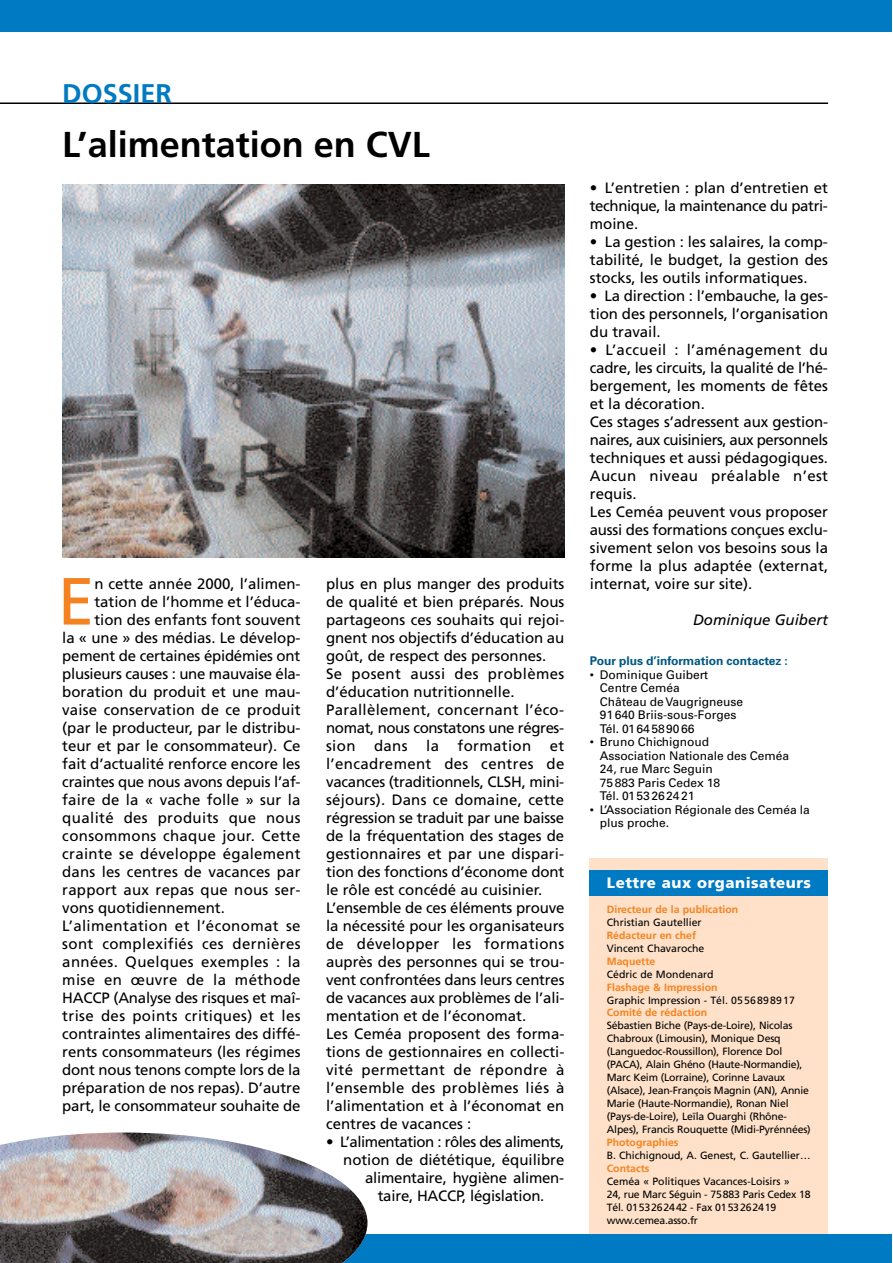
<style>
.page{position:relative;width:893px;height:1263px;background:#fff}
.page>*{position:absolute;margin:0;border:0;box-sizing:border-box;transform-origin:0 0}
.t1{font:66.6px "Frutiger";color:#f58220}
.t2{font:700 36px "Frutiger";color:#000}
.t3{font:700 27px "Frutiger";color:#007ac2}
.t4{font:15px/18px "Frutiger";color:#000;text-align:justify}
.t5{font:15px "Frutiger";letter-spacing:.025em;color:#000}
.t6{font:15px "Frutiger";letter-spacing:-.02em;color:#000}
.t7{font:15px "Frutiger";letter-spacing:-.03em;color:#000}
.t8{font:15px "Frutiger";letter-spacing:.02em;color:#000}
.t9{font:900 15px "Frutiger";letter-spacing:.035em;color:#fff}
.t10{font:italic 15px "Frutiger";color:#000}
.t11{font:12px/13.5px "Univers";color:#000}
.t12{font:700 12px "Univers";color:#005883}
.t13{font:10.5px/12.9px "Frutiger";letter-spacing:-.015em;color:#000}
.t14{font:700 10.5px "Frutiger";color:#f58220}
</style>
<div class="page">
<div style="left:0;top:0;width:891px;height:31px;background:#007ac2"></div>
<hr style="left:0;top:102px;width:828px;height:2px;background:#000">
<div style="left:590px;top:859px;width:238px;height:378px;background:#fee1c8"></div>
<div style="left:590px;top:870px;width:238px;height:25px;background:#007ac2"></div>
<img style="left:62px;top:184px;width:502px;height:374px">
<div style="left:0;top:1234px;width:891px;height:29px;background:#007ac2"></div>
<img style="left:0;top:1133px;width:367px;height:130px">
<h3 class="t3" style="left:62px;top:82px;width:111px">DOSSIER</h3>
<h2 class="t2" style="left:62px;top:130px;width:369px">L’alimentation en CVL</h2>
<h1 class="t1" style="left:57px;top:575px;width:39px">E</h1>
<p class="t4" style="left:94px;top:576px;width:208px">n cette année 2000, l’alimen-</p>
<p class="t4" style="left:94px;top:594px;width:208px">tation de l’homme et l’éduca-</p>
<p class="t4" style="left:94px;top:612px;width:208px">tion des enfants font souvent</p>
<p class="t4" style="left:62px;top:630px;width:240px">la « une » des médias. Le dévelop-</p>
<p class="t4" style="left:62px;top:648px;width:239px">pement de certaines épidémies ont</p>
<p class="t6" style="left:62px;top:667px;width:240px">plusieurs causes : une mauvaise éla-</p>
<p class="t4" style="left:62px;top:684px;width:240px">boration du produit et une mau-</p>
<p class="t4" style="left:62px;top:702px;width:240px">vaise conservation de ce produit</p>
<p class="t4" style="left:62px;top:720px;width:240px">(par le producteur, par le distribu-</p>
<p class="t4" style="left:62px;top:738px;width:240px">teur et par le consommateur). Ce</p>
<p class="t4" style="left:62px;top:756px;width:239px">fait d’actualité renforce encore les</p>
<p class="t6" style="left:62px;top:775px;width:240px">craintes que nous avons depuis l’af-</p>
<p class="t4" style="left:62px;top:792px;width:240px">faire de la « vache folle » sur la</p>
<p class="t5" style="left:62px;top:811px;width:240px">qualité des produits que nous</p>
<p class="t5" style="left:62px;top:829px;width:240px">consommons chaque jour. Cette</p>
<p class="t8" style="left:62px;top:847px;width:240px">crainte se développe également</p>
<p class="t4" style="left:62px;top:864px;width:240px">dans les centres de vacances par</p>
<p class="t4" style="left:62px;top:882px;width:240px">rapport aux repas que nous ser-</p>
<p class="t4" style="left:62px;top:900px;width:164px">vons quotidiennement.</p>
<p class="t5" style="left:62px;top:919px;width:240px">L’alimentation et l’économat se</p>
<p class="t5" style="left:62px;top:937px;width:240px">sont complexifiés ces dernières</p>
<p class="t5" style="left:62px;top:955px;width:240px">années. Quelques exemples : la</p>
<p class="t5" style="left:62px;top:973px;width:240px">mise en œuvre de la méthode</p>
<p class="t4" style="left:62px;top:990px;width:239px">HACCP (Analyse des risques et maî-</p>
<p class="t5" style="left:62px;top:1009px;width:240px">trise des points critiques) et les</p>
<p class="t4" style="left:62px;top:1026px;width:240px">contraintes alimentaires des diffé-</p>
<p class="t4" style="left:62px;top:1044px;width:240px">rents consommateurs (les régimes</p>
<p class="t4" style="left:62px;top:1062px;width:240px">dont nous tenons compte lors de la</p>
<p class="t4" style="left:62px;top:1080px;width:239px">préparation de nos repas). D’autre</p>
<p class="t4" style="left:62px;top:1098px;width:239px">part, le consommateur souhaite de</p>
<p class="t4" style="left:326px;top:576px;width:240px;text-align:left">plus en plus manger des produits de qualité et bien préparés. Nous partageons ces souhaits qui rejoi&shy;gnent nos objectifs d’éducation au goût, de respect des personnes.<br>Se posent aussi des problèmes d’éducation nutritionnelle.<br>Parallèlement, concernant l’éco&shy;nomat, nous constatons une régres&shy;sion dans la formation et l’encadrement des centres de vacances (traditionnels, CLSH, mini&shy;séjours). Dans ce domaine, cette régression se traduit par une baisse de la fréquentation des stages de gestionnaires et par une dispari&shy;tion des fonctions d’économe dont le rôle est concédé au cuisinier.<br>L’ensemble de ces éléments prouve la nécessité pour les organisateurs de développer les formations auprès des personnes qui se trou&shy;vent confrontées dans leurs centres de vacances aux problèmes de l’ali&shy;mentation et de l’économat.<br>Les Ceméa proposent des forma&shy;tions de gestionnaires en collecti&shy;vité permettant de répondre à l’ensemble des problèmes liés à l’alimentation et à l’économat en centres de vacances :</p>
<p class="t7" style="left:326px;top:1135px;width:240px">• L’alimentation : rôles des aliments,</p>
<p class="t4" style="left:343px;top:1152px;width:223px">notion de diététique, équilibre</p>
<p class="t4" style="left:365px;top:1170px;width:201px">alimentaire, hygiène alimen-</p>
<p class="t4" style="left:378px;top:1188px;width:168px">taire, HACCP, législation.</p>
<p class="t4" style="left:590px;top:180px;width:240px">• L’entretien : plan d’entretien et technique, la maintenance du patri&shy;moine.</p>
<p class="t4" style="left:590px;top:234px;width:240px">• La gestion : les salaires, la comp&shy;tabilité, le budget, la gestion des stocks, les outils informatiques.</p>
<p class="t4" style="left:590px;top:288px;width:240px">• La direction : l’embauche, la ges&shy;tion des personnels, l’organisation du travail.</p>
<p class="t4" style="left:590px;top:342px;width:240px;text-align:left">• L’accueil : l’aménagement du cadre, les circuits, la qualité de l’hé&shy;bergement, les moments de fêtes et la décoration.<br>Ces stages s’adressent aux gestion&shy;naires, aux cuisiniers, aux personnels techniques et aussi pédagogiques.<br>Aucun niveau préalable n’est requis.<br>Les Ceméa peuvent vous proposer aussi des formations conçues exclu&shy;sivement selon vos besoins sous la forme la plus adaptée (externat, internat, voire sur site).</p>
<p class="t10" style="left:693px;top:613px;width:137px">Dominique Guibert</p>
<p class="t12" style="left:590px;top:656px;width:199px">Pour plus d’information contactez :</p>
<p class="t11" style="left:600px;top:669px;width:145px;text-indent:-10px">• Dominique Guibert<br>Centre Ceméa<br>Château de Vaugrigneuse<br>91640 Briis-sous-Forges<br>Tél. 0164589066</p>
<p class="t11" style="left:600px;top:736px;width:191px;text-indent:-10px">• Bruno Chichignoud<br>Association Nationale des Ceméa<br>24, rue Marc Seguin<br>75883 Paris Cedex 18<br>Tél. 0153262421</p>
<p class="t11" style="left:600px;top:804px;width:211px;text-indent:-10px">• L’Association Régionale des Ceméa la plus proche.</p>
<p class="t9" style="left:607px;top:877px;width:206px">Lettre aux organisateurs</p>
<p class="t14" style="left:607px;top:905px;width:133px">Directeur de la publication</p>
<p class="t13" style="left:607px;top:917px;width:96px">Christian Gautellier</p>
<p class="t14" style="left:607px;top:931px;width:91px">Rédacteur en chef</p>
<p class="t13" style="left:607px;top:942px;width:99px">Vincent Chavaroche</p>
<p class="t14" style="left:607px;top:957px;width:50px">Maquette</p>
<p class="t13" style="left:607px;top:968px;width:108px">Cédric de Mondenard</p>
<p class="t14" style="left:607px;top:983px;width:112px">Flashage &amp; Impression</p>
<p class="t13" style="left:607px;top:994px;width:189px">Graphic Impression - Tél. 0556898917</p>
<p class="t14" style="left:607px;top:1009px;width:102px">Comité de rédaction</p>
<p class="t13" style="left:607px;top:1020px;width:205px">Sébastien Biche (Pays-de-Loire), Nicolas Chabroux (Limousin), Monique Desq (Languedoc-Roussillon), Florence Dol (PACA), Alain Ghéno (Haute-Normandie), Marc Keim (Lorraine), Corinne Lavaux (Alsace), Jean-François Magnin (AN), Annie Marie (Haute-Normandie), Ronan Niel (Pays-de-Loire), Leïla Ouarghi (Rhône-Alpes), Francis Rouquette (Midi-Pyrénnées)</p>
<p class="t14" style="left:607px;top:1138px;width:73px">Photographies</p>
<p class="t13" style="left:607px;top:1150px;width:205px">B. Chichignoud, A. Genest, C. Gautellier…</p>
<p class="t14" style="left:607px;top:1164px;width:44px">Contacts</p>
<p class="t13" style="left:607px;top:1175px;width:205px">Ceméa « Politiques Vacances-Loisirs »<br>24, rue Marc Séguin - 75883 Paris Cedex 18<br>Tél. 0153262442 - Fax 0153262419 www.cemea.asso.fr</p>
</div>
